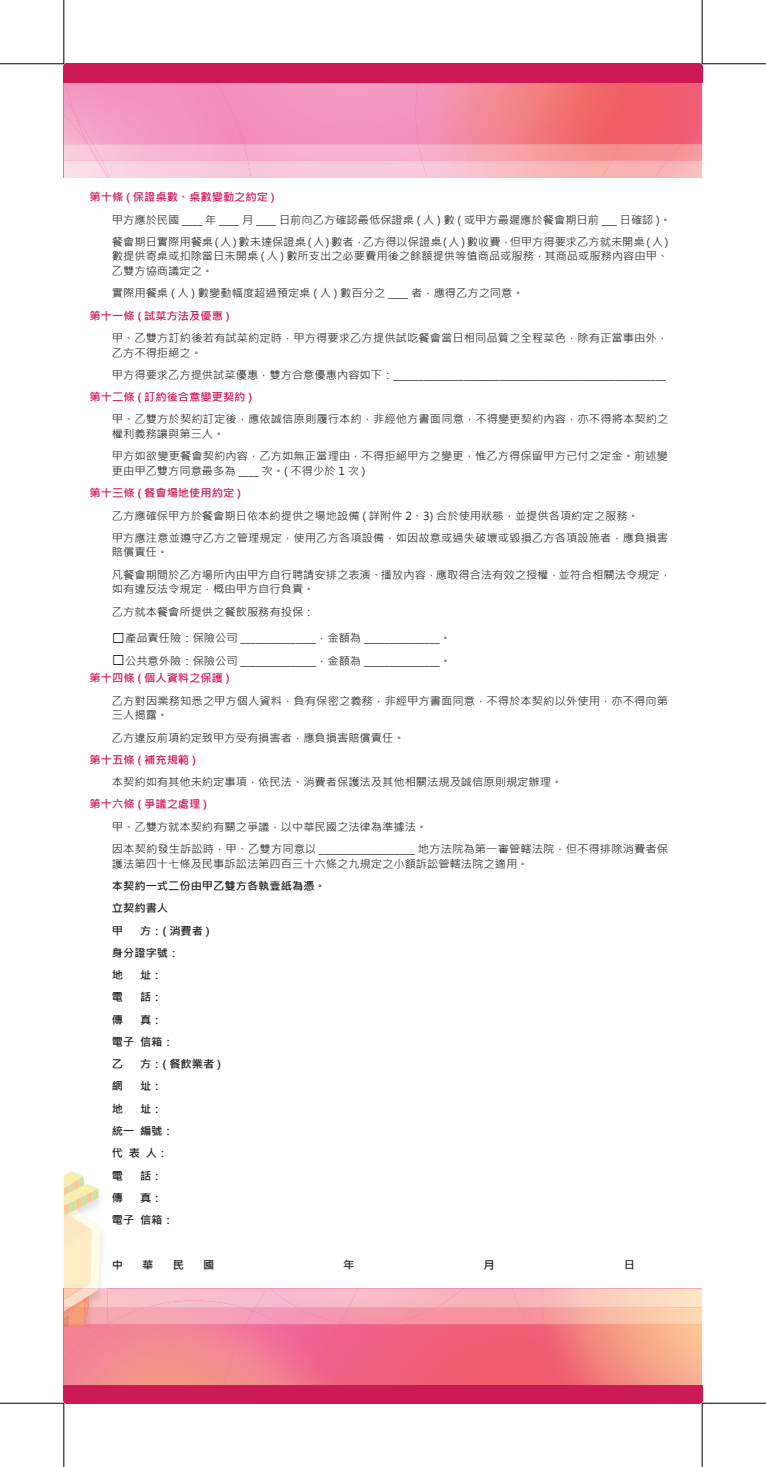
<style>
.page{position:relative;width:766px;height:1467px;background:#fff}
.page>*{position:absolute;margin:0;border:0;box-sizing:border-box;transform-origin:0 0}
.t1{font:11.03px/22.3px "Microsoft Jheng Hei";color:#231f20}
.t2{font:700 11.03px/22.3px "Microsoft Jheng Hei";color:#231f20}
.t3{font:700 11.03px "Microsoft Jheng Hei";color:#cd1a57}
.s1{font-size:19.8px}
.s2{font-weight:700;color:#cd1a57}
</style>
<div class="page">
<img style="left:647px;top:83px;width:55px;height:61px">
<img style="left:682px;top:130px;width:20px;height:14px">
<img style="left:415px;top:83px;width:232px;height:61px">
<img style="left:64px;top:83px;width:180px;height:61px">
<img style="left:75px;top:114px;width:18px;height:30px">
<img style="left:246px;top:1324px;width:297px;height:61px">
<img style="left:281px;top:1324px;width:59px;height:32px">
<img style="left:285px;top:1356px;width:67px;height:29px">
<svg style="left:352px;top:1324px;width:28px;height:1px"></svg>
<img style="left:526px;top:1324px;width:17px;height:39px">
<img style="left:543px;top:1324px;width:159px;height:61px">
<img style="left:666px;top:144px;width:36px;height:17px">
<img style="left:88px;top:144px;width:14px;height:17px">
<img style="left:88px;top:145px;width:11px;height:16px">
<div style="left:107px;top:1307px;width:148px;height:17px;background:#f6a5b3"></div>
<img style="left:246px;top:1311px;width:35px;height:13px">
<img style="left:340px;top:1307px;width:95px;height:17px">
<img style="left:297px;top:1307px;width:52px;height:16px">
<img style="left:519px;top:1307px;width:183px;height:17px">
<img style="left:654px;top:161px;width:48px;height:17px">
<img style="left:109px;top:161px;width:2px;height:17px">
<img style="left:97px;top:161px;width:12px;height:17px">
<img style="left:98px;top:1288px;width:157px;height:19px">
<img style="left:255px;top:1288px;width:15px;height:19px">
<img style="left:145px;top:1301px;width:98px;height:6px">
<img style="left:358px;top:1288px;width:105px;height:19px">
<img style="left:270px;top:1288px;width:88px;height:19px">
<svg style="left:103px;top:1324px;width:5px;height:3px"></svg>
<img style="left:100px;top:1227px;width:2px;height:55px">
<img style="left:82px;top:1288px;width:16px;height:19px">
<img style="left:64px;top:1288px;width:18px;height:8px">
<svg style="left:64px;top:1171px;width:36px;height:117px;background:#f8eecd"></svg>
<svg style="left:64px;top:1296px;width:25px;height:31px"></svg>
<div style="left:64px;top:64px;width:638px;height:19px;background:#cd1a57"></div>
<div style="left:64px;top:1385px;width:638px;height:18px;background:#cd1a57"></div>
<hr style="left:0;top:63px;width:64px;height:1px;background:#000">
<hr style="left:702px;top:63px;width:63px;height:1px;background:#000">
<hr style="left:0;top:1403px;width:64px;height:1px;background:#000">
<hr style="left:702px;top:1403px;width:63px;height:1px;background:#000">
<hr style="left:63px;top:0;width:1px;height:64px;background:#000">
<hr style="left:63px;top:1403px;width:1px;height:64px;background:#000">
<hr style="left:701px;top:0;width:1px;height:64px;background:#000">
<hr style="left:701px;top:1403px;width:1px;height:64px;background:#000">
<p class="t3" style="left:90px;top:190px;width:187px">第十條 ( 保證桌數、桌數變動之約定 )</p>
<p class="t1" style="left:112px;top:208px;width:560px">甲方應於民國 ____ 年 ____ 月 ____ 日前向乙方確認最低保證桌 ( 人 ) 數 ( 或甲方最遲應於餐會期日前 ___ 日確認 )。餐會期日實際用餐桌 ( 人 ) 數未達保證桌 ( 人 ) 數者，乙方得以保證桌 ( 人 ) 數收費，但甲方得要求乙方就未開桌 ( 人 )</p>
<p class="t1" style="left:112px;top:249px;width:557px;line-height:14.6px">數提供寄桌或扣除當日未開桌 ( 人 ) 數所支出之必要費用後之餘額提供等值商品或服務，其商品或服務內容由甲、乙雙方協商議定之。</p>
<p class="t1" style="left:112px;top:282px;width:413px">實際用餐桌 ( 人 ) 數變動幅度超過預定桌 ( 人 ) 數百分之 ____ 者，應得乙方之同意。</p>
<p class="t3" style="left:90px;top:309px;width:142px">第十一條 ( 試菜方法及優惠 )</p>
<p class="t1" style="left:112px;top:331px;width:557px;line-height:14.6px">甲、乙雙方訂約後若有試菜約定時，甲方得要求乙方提供試吃餐會當日相同品質之全程菜色，除有正當事由外，乙方不得拒絕之。</p>
<p class="t1" style="left:112px;top:364px;width:555px">甲方得要求乙方提供試菜優惠，雙方合意優惠內容如下：______________________________________________________</p>
<p class="t3" style="left:90px;top:390px;width:164px">第十二條 ( 訂約後合意變更契約 )</p>
<p class="t1" style="left:112px;top:412px;width:558px;line-height:14.6px">甲、乙雙方於契約訂定後，應依誠信原則履行本約，非經他方書面同意，不得變更契約內容，亦不得將本契約之權利義務讓與第三人。</p>
<p class="t1" style="left:112px;top:449px;width:557px;line-height:14.6px">甲方如欲變更餐會契約內容，乙方如無正當理由，不得拒絕甲方之變更，惟乙方得保留甲方已付之定金。前述變更由甲乙雙方同意最多為 ____ 次。( 不得少於 1 次 )</p>
<p class="t3" style="left:90px;top:486px;width:153px">第十三條 ( 餐會場地使用約定 )</p>
<p class="t1" style="left:112px;top:504px;width:557px">乙方應確保甲方於餐會期日依本約提供之場地設備 ( 詳附件 2、3) 合於使用狀態，並提供各項約定之服務。<br>甲方應注意並遵守乙方之管理規定，使用乙方各項設備，如因故意或過失破壞或毀損乙方各項設施者，應負損害</p>
<p class="t1" style="left:112px;top:541px;width:560px">賠償責任。<br>凡餐會期間於乙方場所內由甲方自行聘請安排之表演、播放內容，應取得合法有效之授權，並符合相關法令規定，</p>
<p class="t1" style="left:112px;top:578px;width:204px">如有違反法令規定，概由甲方自行負責。乙方就本餐會所提供之餐飲服務有投保：</p>
<p class="t1" style="left:112px;top:627px;width:340px"><span class="s1">□</span>產品責任險：保險公司 _______________，金額為 _______________。</p>
<p class="t1" style="left:90px;top:652px;width:363px;line-height:17.8px;text-indent:22px"><span class="s1">□</span>公共意外險：保險公司 _______________，金額為 _______________。<span class="s2">第十四條 ( 個人資料之保護 )</span></p>
<p class="t1" style="left:112px;top:693px;width:557px;line-height:14.6px">乙方對因業務知悉之甲方個人資料，負有保密之義務，非經甲方書面同意，不得於本契約以外使用，亦不得向第三人揭露。</p>
<p class="t1" style="left:112px;top:726px;width:294px">乙方違反前項約定致甲方受有損害者，應負損害賠償責任。</p>
<p class="t3" style="left:90px;top:753px;width:108px">第十五條 ( 補充規範 )</p>
<p class="t1" style="left:112px;top:771px;width:451px">本契約如有其他未約定事項，依民法、消費者保護法及其他相關法規及誠信原則規定辦理。</p>
<p class="t3" style="left:90px;top:797px;width:119px">第十六條 ( 爭議之處理 )</p>
<p class="t1" style="left:112px;top:816px;width:557px">甲、乙雙方就本契約有關之爭議，以中華民國之法律為準據法。<br>因本契約發生訴訟時，甲、乙雙方同意以 ___________________ 地方法院為第一審管轄法院，但不得排除消費者保</p>
<p class="t1" style="left:112px;top:852px;width:418px">護法第四十七條及民事訴訟法第四百三十六條之九規定之小額訴訟管轄法院之適用。</p>
<p class="t2" style="left:112px;top:875px;width:215px">本契約一式二份由甲乙雙方各執壹紙為憑。立契約書人<br>甲</p>
<p class="t2" style="left:112px;top:919px;width:99px;text-indent:28px">方：( 消費者 )身分證字號：<br>地</p>
<p class="t2" style="left:140px;top:964px;width:24px">址：</p>
<p class="t2" style="left:112px;top:986px;width:13px">電</p>
<p class="t2" style="left:140px;top:986px;width:24px">話：</p>
<p class="t2" style="left:112px;top:1008px;width:13px">傳</p>
<p class="t2" style="left:112px;top:1008px;width:63px;text-indent:28px">真：電子 信箱：乙</p>
<p class="t2" style="left:140px;top:1053px;width:83px">方：( 餐飲業者 )</p>
<p class="t2" style="left:112px;top:1075px;width:13px">網</p>
<p class="t2" style="left:140px;top:1075px;width:24px">址：</p>
<p class="t2" style="left:112px;top:1098px;width:13px">地</p>
<p class="t2" style="left:112px;top:1098px;width:63px;text-indent:28px">址：統一 編號：代 表 人：電</p>
<p class="t2" style="left:140px;top:1164px;width:24px">話：</p>
<p class="t2" style="left:112px;top:1187px;width:13px">傳</p>
<p class="t2" style="left:112px;top:1187px;width:63px;text-indent:28px">真：電子 信箱：</p>
<p class="t2" style="left:112px;top:1253px;width:13px">中</p>
<p class="t2" style="left:142px;top:1253px;width:13px">華</p>
<p class="t2" style="left:173px;top:1253px;width:13px">民</p>
<p class="t2" style="left:203px;top:1253px;width:13px">國</p>
<p class="t2" style="left:343px;top:1253px;width:13px">年</p>
<p class="t2" style="left:483px;top:1253px;width:13px">月</p>
<p class="t2" style="left:623px;top:1253px;width:13px">日</p>
</div>
